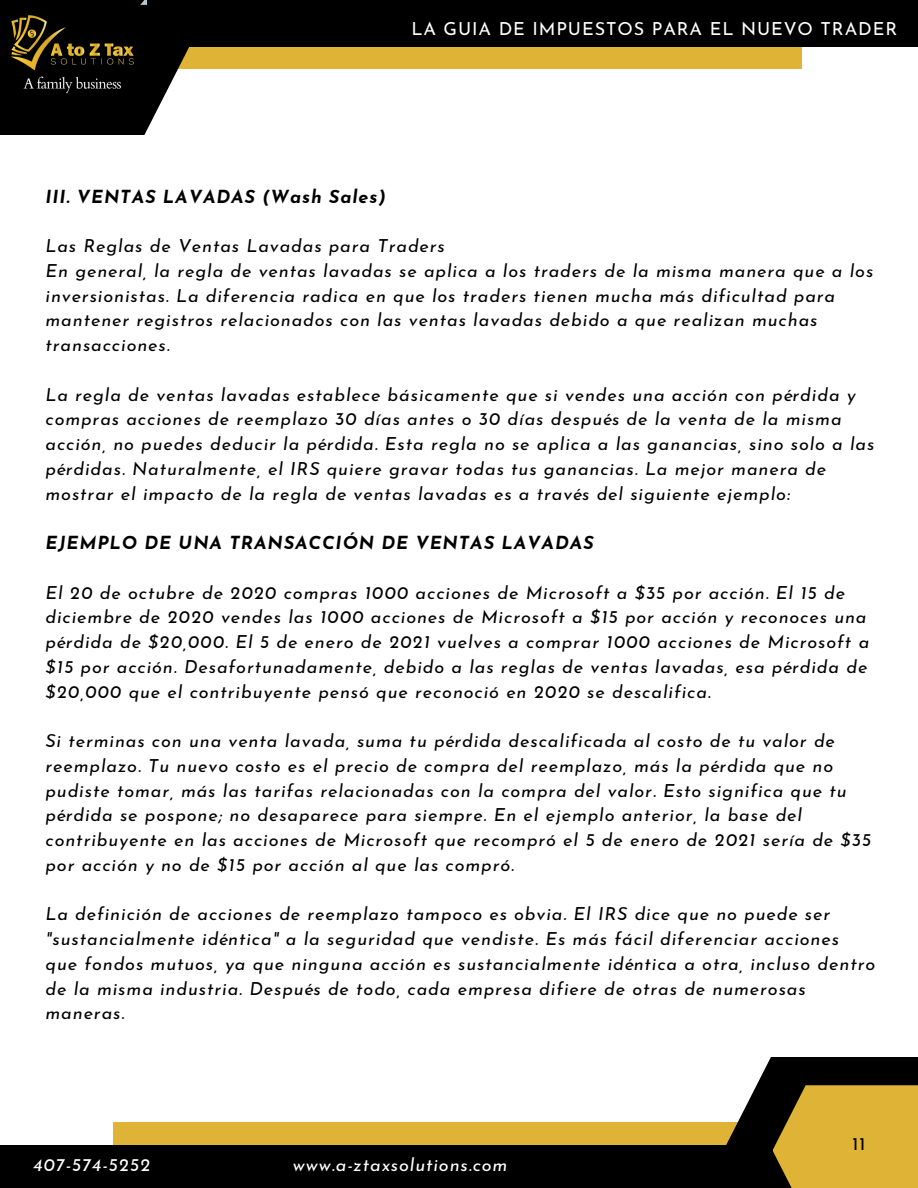
<style>
.page{position:relative;width:918px;height:1188px;background:#fff}
.page>*{position:absolute;margin:0;border:0;box-sizing:border-box;transform-origin:0 0}
.t1{font:italic 18px/24.8px "Josefin Sans";letter-spacing:.05em;color:#000}
.t2{font:italic 700 18px "Josefin Sans";letter-spacing:.05em;color:#000}
.t3{font:italic 18px "Josefin Sans";letter-spacing:.05em;color:#fff}
.t4{font:18px "Josefin Sans";letter-spacing:.05em;color:#fff}
.t5{font:18px "Josefin Sans";color:#000}
</style>
<div class="page">
<div style="left:0;top:0;width:802px;height:69px;background:#dfb436"></div>
<div style="left:114px;top:1123px;width:803px;height:65px;background:#dfb436"></div>
<div style="left:32px;top:0;width:886px;height:46px;background:#000"></div>
<div style="left:0;top:1146px;width:884px;height:42px;background:#010001"></div>
<svg style="left:0;top:0;width:190px;height:135px;fill:#010001"></svg>
<svg style="left:726px;top:1057px;width:192px;height:89px;fill:#000"></svg>
<div style="left:773px;top:1085px;width:145px;height:103px;background:#dfb436"></div>
<img style="left:0;top:0;width:146px;height:114px">
<p class="t4" style="left:411px;top:22px;width:487px">LA GUIA DE IMPUESTOS PARA EL NUEVO TRADER</p>
<p class="t2" style="left:46px;top:189px;width:342px">III. VENTAS LAVADAS (Wash Sales)</p>
<p class="t1" style="left:46px;top:235px;width:401px">Las Reglas de Ventas Lavadas para Traders</p>
<p class="t1" style="left:46px;top:260px;width:829px">En general, la regla de ventas lavadas se aplica a los traders de la misma manera que a los inversionistas. La diferencia radica en que los traders tienen mucha más dificultad para mantener registros relacionados con las ventas lavadas debido a que realizan muchas transacciones.</p>
<p class="t1" style="left:46px;top:384px;width:830px">La regla de ventas lavadas establece básicamente que si vendes una acción con pérdida y compras acciones de reemplazo 30 días antes o 30 días después de la venta de la misma acción, no puedes deducir la pérdida. Esta regla no se aplica a las ganancias, sino solo a las pérdidas. Naturalmente, el IRS quiere gravar todas tus ganancias. La mejor manera de mostrar el impacto de la regla de ventas lavadas es a través del siguiente ejemplo:</p>
<p class="t2" style="left:46px;top:536px;width:550px">EJEMPLO DE UNA TRANSACCIÓN DE VENTAS LAVADAS</p>
<p class="t1" style="left:46px;top:582px;width:825px">El 20 de octubre de 2020 compras 1000 acciones de Microsoft a $35 por acción. El 15 de diciembre de 2020 vendes las 1000 acciones de Microsoft a $15 por acción y reconoces una pérdida de $20,000. El 5 de enero de 2021 vuelves a comprar 1000 acciones de Microsoft a $15 por acción. Desafortunadamente, debido a las reglas de ventas lavadas, esa pérdida de $20,000 que el contribuyente pensó que reconoció en 2020 se descalifica.</p>
<p class="t1" style="left:46px;top:730px;width:827px">Si terminas con una venta lavada, suma tu pérdida descalificada al costo de tu valor de reemplazo. Tu nuevo costo es el precio de compra del reemplazo, más la pérdida que no pudiste tomar, más las tarifas relacionadas con la compra del valor. Esto significa que tu pérdida se pospone; no desaparece para siempre. En el ejemplo anterior, la base del contribuyente en las acciones de Microsoft que recompró el 5 de enero de 2021 sería de $35 por acción y no de $15 por acción al que las compró.</p>
<p class="t1" style="left:46px;top:903px;width:831px">La definición de acciones de reemplazo tampoco es obvia. El IRS dice que no puede ser "sustancialmente idéntica" a la seguridad que vendiste. Es más fácil diferenciar acciones<br>que fondos mutuos, ya que ninguna acción es sustancialmente idéntica a otra, incluso dentro de la misma industria. Después de todo, cada empresa difiere de otras de numerosas maneras.</p>
<p class="t3" style="left:33px;top:1158px;width:119px">407-574-5252</p>
<p class="t3" style="left:293px;top:1158px;width:216px">www.a-ztaxsolutions.com</p>
<p class="t5" style="left:853px;top:1137px;width:14px">11</p>
</div>
